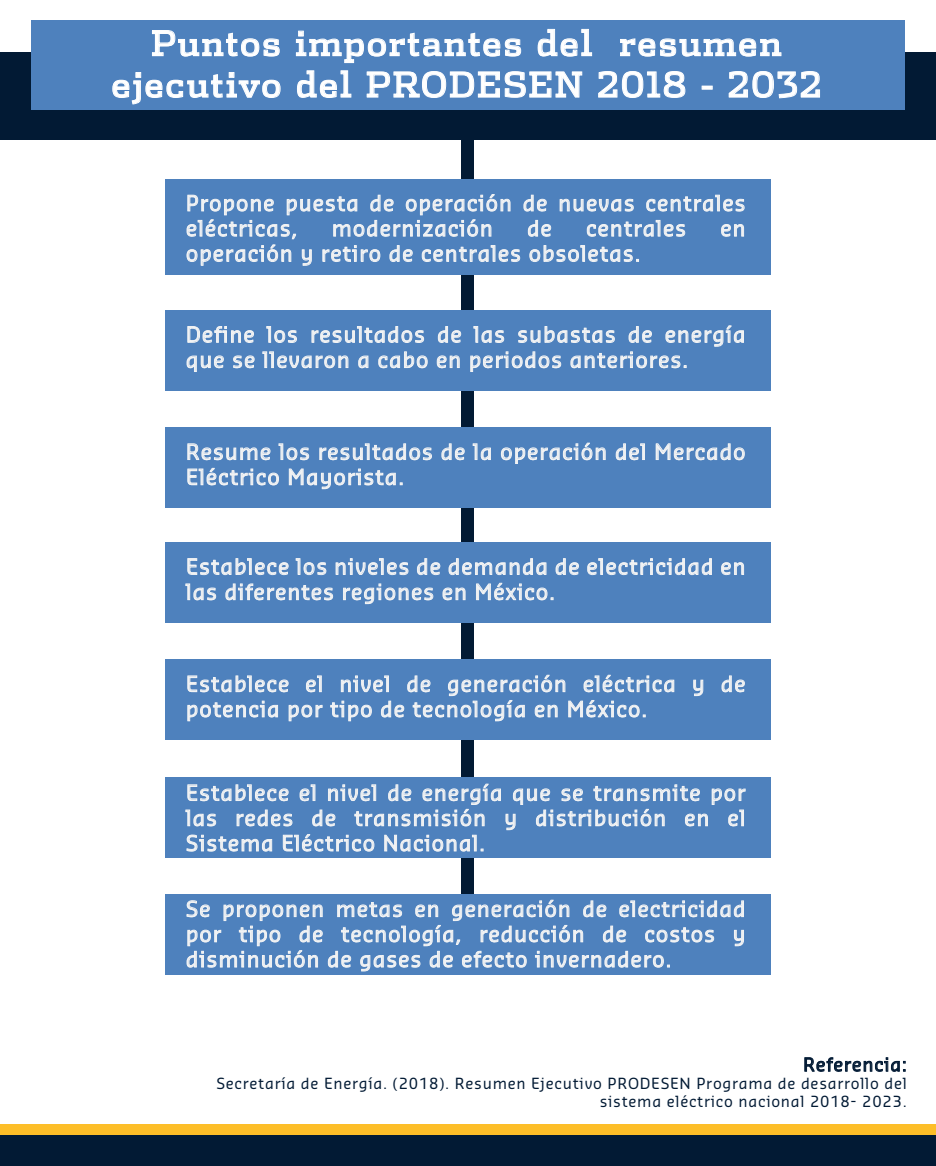
<style>
.page{position:relative;width:936px;height:1166px;background:#fff}
.page>*{position:absolute;margin:0;border:0;box-sizing:border-box;transform-origin:0 0}
.t1{font:34.5px/41.4px "Dispatch";letter-spacing:.05em;color:#fff;text-align:center}
.t2{font:21px/25.2px "Sansa";letter-spacing:.05em;color:#f2f3f4}
.t3{font:18px "Sansa";letter-spacing:.05em;color:#021a34}
.t4{font:15px/18px "Sansa";letter-spacing:.05em;color:#021a34;text-align:right}
</style>
<div class="page">
<div style="left:462px;top:117px;width:12px;height:853px;background:#021a34"></div>
<div style="left:0;top:1134px;width:935px;height:31px;background:#021a34"></div>
<div style="left:0;top:1123px;width:935px;height:11px;background:#fdbe28"></div>
<div style="left:0;top:53px;width:935px;height:87px;background:#021a34"></div>
<div style="left:31px;top:20px;width:873px;height:89px;background:#4e81bd"></div>
<svg style="left:152px;top:30px;width:128px;height:27px"></svg>
<svg style="left:296px;top:30px;width:225px;height:33px"></svg>
<svg style="left:537px;top:29px;width:55px;height:28px"></svg>
<svg style="left:620px;top:38px;width:161px;height:19px"></svg>
<svg style="left:112px;top:72px;width:169px;height:33px"></svg>
<svg style="left:297px;top:70px;width:54px;height:28px"></svg>
<svg style="left:366px;top:71px;width:216px;height:27px"></svg>
<svg style="left:598px;top:71px;width:87px;height:27px"></svg>
<div style="left:701px;top:86px;width:11px;height:4px;border:1px solid #fff"></div>
<svg style="left:728px;top:71px;width:92px;height:28px"></svg>
<div style="left:165px;top:179px;width:605px;height:95px;background:#4e81bd"></div>
<svg style="left:187px;top:194px;width:557px;height:71px"></svg>
<div style="left:165px;top:310px;width:605px;height:80px;background:#4e81bd"></div>
<svg style="left:187px;top:326px;width:67px;height:17px"></svg>
<svg style="left:266px;top:326px;width:31px;height:17px"></svg>
<svg style="left:311px;top:326px;width:113px;height:17px"></svg>
<svg style="left:438px;top:326px;width:23px;height:17px"></svg>
<svg style="left:187px;top:355px;width:37px;height:17px"></svg>
<svg style="left:233px;top:355px;width:21px;height:13px"></svg>
<svg style="left:262px;top:351px;width:86px;height:17px"></svg>
<svg style="left:358px;top:355px;width:10px;height:13px"></svg>
<svg style="left:378px;top:351px;width:49px;height:17px"></svg>
<svg style="left:437px;top:355px;width:22px;height:13px"></svg>
<svg style="left:470px;top:325px;width:273px;height:47px"></svg>
<div style="left:165px;top:427px;width:605px;height:80px;background:#4e81bd"></div>
<svg style="left:187px;top:443px;width:83px;height:17px"></svg>
<svg style="left:278px;top:443px;width:31px;height:17px"></svg>
<svg style="left:319px;top:443px;width:113px;height:17px"></svg>
<svg style="left:441px;top:443px;width:23px;height:17px"></svg>
<svg style="left:473px;top:443px;width:18px;height:17px"></svg>
<svg style="left:501px;top:442px;width:104px;height:21px"></svg>
<svg style="left:616px;top:443px;width:28px;height:17px"></svg>
<svg style="left:656px;top:443px;width:88px;height:17px"></svg>
<svg style="left:187px;top:468px;width:92px;height:17px"></svg>
<svg style="left:289px;top:468px;width:113px;height:21px"></svg>
<div style="left:165px;top:542px;width:605px;height:80px;background:#4e81bd"></div>
<svg style="left:187px;top:558px;width:101px;height:17px"></svg>
<svg style="left:296px;top:558px;width:30px;height:17px"></svg>
<svg style="left:336px;top:558px;width:72px;height:17px"></svg>
<svg style="left:417px;top:558px;width:23px;height:17px"></svg>
<svg style="left:449px;top:558px;width:97px;height:17px"></svg>
<svg style="left:555px;top:558px;width:24px;height:17px"></svg>
<svg style="left:587px;top:558px;width:124px;height:17px"></svg>
<svg style="left:721px;top:562px;width:23px;height:13px"></svg>
<svg style="left:185px;top:583px;width:31px;height:17px"></svg>
<svg style="left:225px;top:583px;width:108px;height:17px"></svg>
<svg style="left:343px;top:583px;width:90px;height:21px"></svg>
<svg style="left:442px;top:587px;width:23px;height:13px"></svg>
<svg style="left:476px;top:582px;width:77px;height:18px"></svg>
<div style="left:165px;top:659px;width:605px;height:80px;background:#4e81bd"></div>
<svg style="left:187px;top:675px;width:101px;height:17px"></svg>
<svg style="left:306px;top:675px;width:15px;height:17px"></svg>
<svg style="left:693px;top:679px;width:10px;height:16px"></svg>
<svg style="left:721px;top:675px;width:23px;height:17px"></svg>
<svg style="left:187px;top:700px;width:91px;height:21px"></svg>
<svg style="left:289px;top:704px;width:33px;height:17px"></svg>
<svg style="left:330px;top:674px;width:344px;height:47px"></svg>
<div style="left:165px;top:777px;width:605px;height:80px;background:#4e81bd"></div>
<svg style="left:185px;top:783px;width:560px;height:68px"></svg>
<div style="left:165px;top:894px;width:605px;height:80px;background:#4e81bd"></div>
<svg style="left:187px;top:900px;width:135px;height:67px"></svg>
<svg style="left:328px;top:899px;width:415px;height:72px"></svg>
<svg style="left:804px;top:1057px;width:101px;height:14px"></svg>
<h1 class="t1" style="left:111px;top:21px;width:711px">Puntos importantes del resumen ejecutivo del PRODESEN 2018 - 2032</h1>
<p class="t2" style="left:186px;top:189px;width:561px">Propone puesta de operación de nuevas centrales eléctricas,</p>
<p class="t2" style="left:332px;top:215px;width:162px">modernización</p>
<p class="t2" style="left:527px;top:215px;width:26px">de</p>
<p class="t2" style="left:586px;top:215px;width:101px">centrales</p>
<p class="t2" style="left:720px;top:215px;width:27px">en</p>
<p class="t2" style="left:186px;top:240px;width:456px">operación y retiro de centrales obsoletas.</p>
<p class="t2" style="left:186px;top:321px;width:561px">Define los resultados de las subastas de energía que se llevaron a cabo en periodos anteriores.</p>
<p class="t2" style="left:186px;top:438px;width:561px">Resume los resultados de la operación del Mercado<br>Eléctrico Mayorista.</p>
<p class="t2" style="left:186px;top:553px;width:561px">Establece los niveles de demanda de electricidad en las diferentes regiones en México.</p>
<p class="t2" style="left:186px;top:670px;width:561px">Establece el nivel de generación eléctrica y de potencia por tipo de tecnología en México.</p>
<p class="t2" style="left:186px;top:778px;width:561px;text-align:justify">Establece el nivel de energía que se transmite por las redes de transmisión y distribución en el Sistema Eléctrico Nacional.</p>
<p class="t2" style="left:186px;top:894px;width:561px;text-align:justify">Se proponen metas en generación de electricidad por tipo de tecnología, reducción de costos y disminución de gases de efecto invernadero.</p>
<p class="t3" style="left:803px;top:1052px;width:105px">Referencia:</p>
<p class="t4" style="left:216px;top:1073px;width:692px">Secretaría de Energía. (2018). Resumen Ejecutivo PRODESEN Programa de desarrollo del sistema eléctrico nacional 2018- 2023.</p>
</div>
